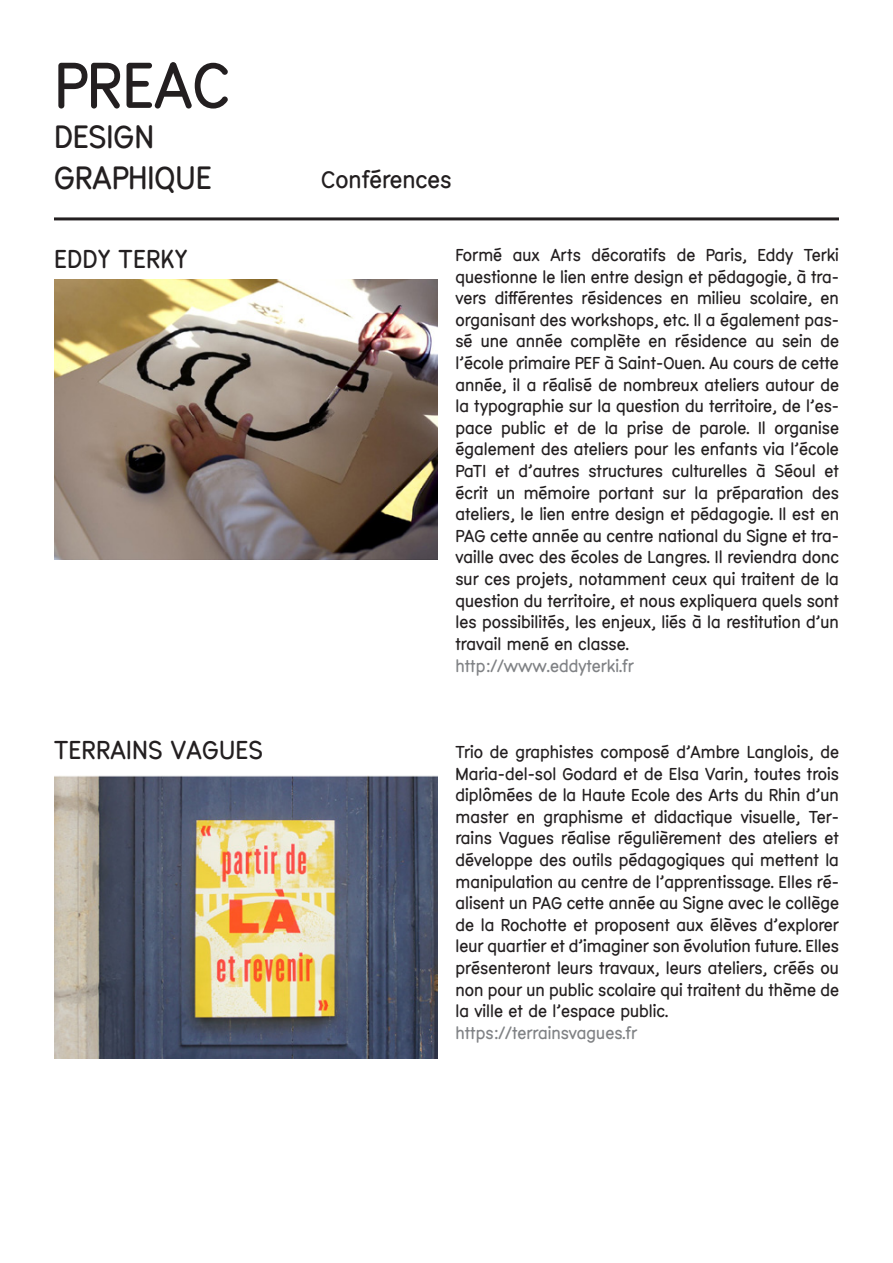
<style>
.page{position:relative;width:893px;height:1263px;background:#fff}
.page>*{position:absolute;margin:0;border:0;box-sizing:border-box;transform-origin:0 0}
.t1{font:67.35px "Bza";color:#231f20}
.t2{font:33.6px/40.3px "Bza";color:#231f20}
.t3{font:27px "Bza";letter-spacing:.01em;color:#231f20}
.t4{font:25.2px "Bza";color:#231f20}
.t5{font:18px/21.6px "Bza";color:#231f20;text-align:justify}
.t6{font:18px "Bza";color:#808285}
</style>
<div class="page">
<hr style="left:54px;top:217px;width:785px;height:3px;background:#231f20">
<img style="left:54px;top:280px;width:383px;height:279px">
<img style="left:54px;top:775px;width:383px;height:283px">
<h1 class="t1" style="left:54px;top:42px;width:178px">PREAC</h1>
<h2 class="t2" style="left:54px;top:117px;width:159px">DESIGN<br>GRAPHIQUE</h2>
<h3 class="t3" style="left:54px;top:242px;width:135px">EDDY TERKY</h3>
<h3 class="t3" style="left:54px;top:733px;width:210px">TERRAINS VAGUES</h3>
<h3 class="t4" style="left:321px;top:163px;width:132px">Conférences</h3>
<p class="t5" style="left:455px;top:244px;width:385px">Formé aux Arts décoratifs de Paris, Eddy Terki questionne le lien entre design et pédagogie, à tra&shy;vers différentes résidences en milieu scolaire, en organisant des workshops, etc. Il a également pas&shy;sé une année complète en résidence au sein de l’école primaire PEF à Saint-Ouen. Au cours de cette année, il a réalisé de nombreux ateliers autour de la typographie sur la question du territoire, de l’es&shy;pace public et de la prise de parole. Il organise également des ateliers pour les enfants via l’école PaTI et d’autres structures culturelles à Séoul et écrit un mémoire portant sur la préparation des ateliers, le lien entre design et pédagogie. Il est en PAG cette année au centre national du Signe et tra&shy;vaille avec des écoles de Langres. Il reviendra donc sur ces projets, notamment ceux qui traitent de la question du territoire, et nous expliquera quels sont les possibilités, les enjeux, liés à la restitution d’un travail mené en classe.</p>
<p class="t6" style="left:455px;top:654px;width:180px">http://www.eddyterki.fr</p>
<p class="t5" style="left:455px;top:741px;width:385px">Trio de graphistes composé d’Ambre Langlois, de Maria-del-sol Godard et de Elsa Varin, toutes trois diplômées de la Haute Ecole des Arts du Rhin d’un master en graphisme et didactique visuelle, Ter&shy;rains Vagues réalise régulièrement des ateliers et développe des outils pédagogiques qui mettent la manipulation au centre de l’apprentissage. Elles ré&shy;alisent un PAG cette année au Signe avec le collège de la Rochotte et proposent aux élèves d’explorer leur quartier et d’imaginer son évolution future. Elles présenteront leurs travaux, leurs ateliers, créés ou non pour un public scolaire qui traitent du thème de la ville et de l’espace public.</p>
<p class="t6" style="left:455px;top:1021px;width:183px">https://terrainsvagues.fr</p>
</div>
